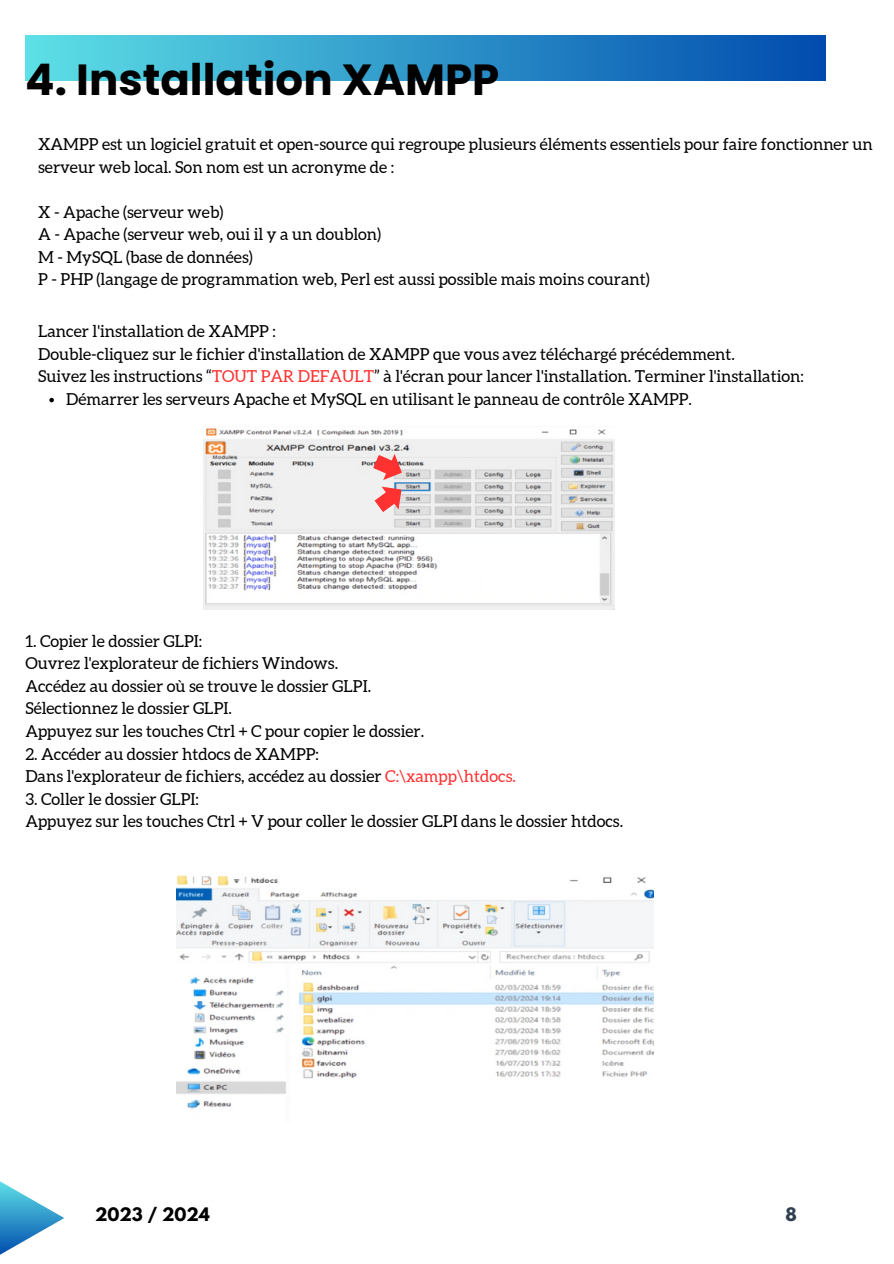
<style>
.page{position:relative;width:894px;height:1264px;background:#fff}
.page>*{position:absolute;margin:0;border:0;box-sizing:border-box;transform-origin:0 0}
.t1{font:700 43.5px "Poppins";color:#000}
.t2{font:16.5px/22.5px "Aleo";color:#000}
.t3{font:700 16.5px "League Spartan";color:#000}
.t4{font:700 16.5px "League Spartan";color:#2e3f51}
.s1{color:#ff3131}
</style>
<div class="page">
<div style="left:25px;top:35px;width:800px;height:45px;background:linear-gradient(to right,#5de0e6,#014bad)"></div>
<img style="left:203px;top:428px;width:411px;height:181px">
<svg style="left:373px;top:454px;width:29px;height:26px"></svg>
<svg style="left:374px;top:486px;width:27px;height:26px"></svg>
<img style="left:177px;top:875px;width:476px;height:234px">
<svg style="left:49px;top:398px;width:5px;height:4px"></svg>
<svg style="left:0;top:1181px;width:64px;height:73px"></svg>
<h1 class="t1" style="left:25px;top:49px;width:475px">4. Installation XAMPP</h1>
<p class="t2" style="left:38px;top:133px;width:835px">XAMPP est un logiciel gratuit et open-source qui regroupe plusieurs éléments essentiels pour faire fonctionner un serveur web local. Son nom est un acronyme de :</p>
<p class="t2" style="left:38px;top:201px;width:187px">X - Apache (serveur web)</p>
<p class="t2" style="left:38px;top:223px;width:344px">A - Apache (serveur web, oui il y a un doublon)</p>
<p class="t2" style="left:38px;top:246px;width:216px">M - MySQL (base de données)</p>
<p class="t2" style="left:38px;top:268px;width:613px">P - PHP (langage de programmation web, Perl est aussi possible mais moins courant)</p>
<p class="t2" style="left:38px;top:320px;width:239px">Lancer l'installation de XAMPP :</p>
<p class="t2" style="left:38px;top:342px;width:698px">Double-cliquez sur le fichier d'installation de XAMPP que vous avez téléchargé précédemment.</p>
<p class="t2" style="left:38px;top:365px;width:767px">Suivez les instructions “<span class="s1">TOUT PAR DEFAULT</span>” à l'écran pour lancer l'installation. Terminer l'installation:</p>
<p class="t2" style="left:66px;top:387px;width:627px">Démarrer les serveurs Apache et MySQL en utilisant le panneau de contrôle XAMPP.</p>
<p class="t2" style="left:25px;top:629px;width:178px">1. Copier le dossier GLPI:</p>
<p class="t2" style="left:25px;top:652px;width:314px">Ouvrez l'explorateur de fichiers Windows.</p>
<p class="t2" style="left:25px;top:674px;width:347px">Accédez au dossier où se trouve le dossier GLPI.</p>
<p class="t2" style="left:25px;top:697px;width:208px">Sélectionnez le dossier GLPI.</p>
<p class="t2" style="left:25px;top:719px;width:400px">Appuyez sur les touches Ctrl + C pour copier le dossier.</p>
<p class="t2" style="left:25px;top:742px;width:295px">2. Accéder au dossier htdocs de XAMPP:</p>
<p class="t2" style="left:25px;top:764px;width:492px">Dans l'explorateur de fichiers, accédez au dossier <span class="s1">C:\xampp\htdocs.</span></p>
<p class="t2" style="left:25px;top:787px;width:175px">3. Coller le dossier GLPI:</p>
<p class="t2" style="left:25px;top:809px;width:599px">Appuyez sur les touches Ctrl + V pour coller le dossier GLPI dans le dossier htdocs.</p>
<p class="t3" style="left:95px;top:1206px;width:116px">2023 / 2024</p>
<p class="t4" style="left:785px;top:1206px;width:13px">8</p>
</div>
